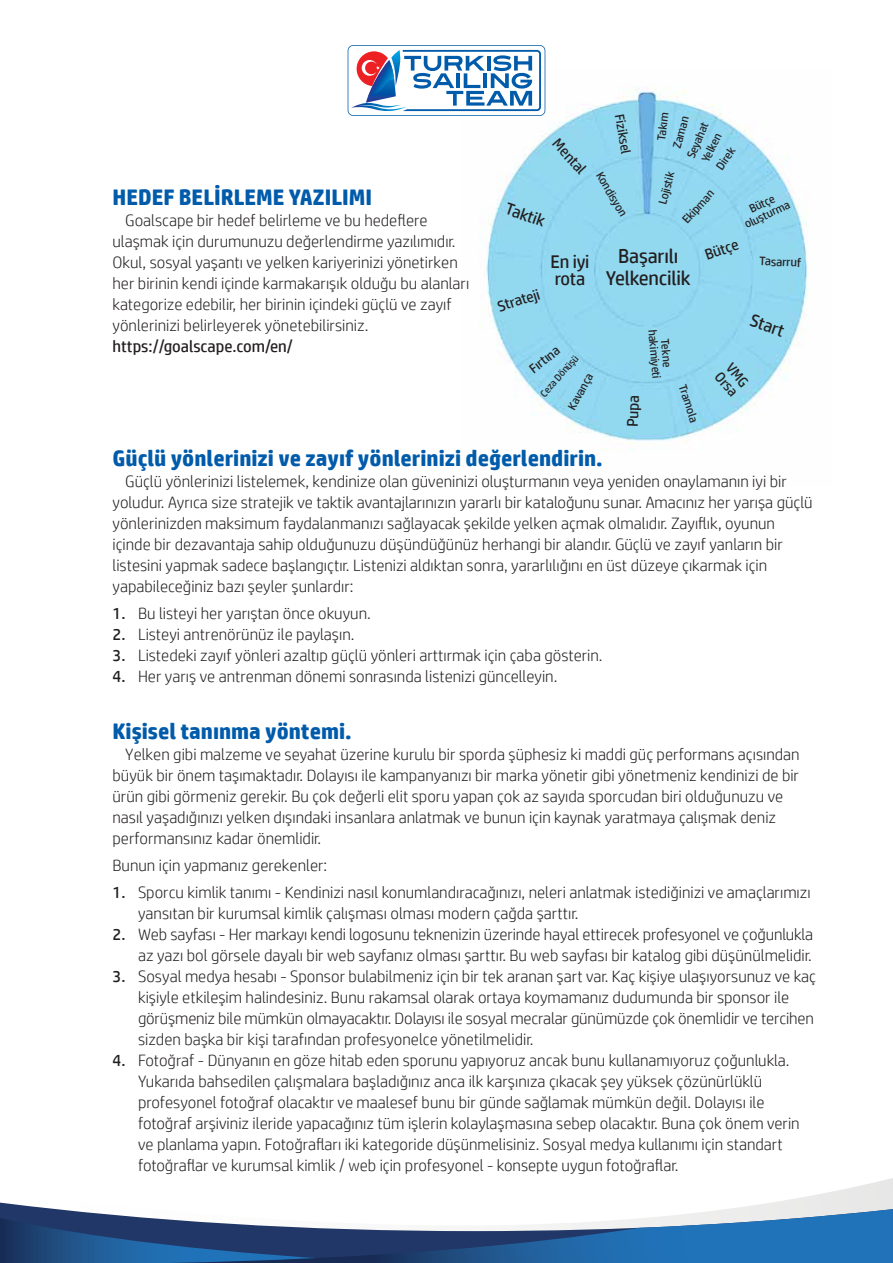
<style>
.page{position:relative;width:893px;height:1263px;background:#fff}
.page>*{position:absolute;margin:0;border:0;box-sizing:border-box;transform-origin:0 0}
.t1{font:700 22.5px "HP Simplified";color:#005baa}
.t2{font:20.1px/21.8px "HP Simplified";letter-spacing:-.01em;color:#231f20;text-align:center}
.t3{font:18.45px/16.6px "HP Simplified";letter-spacing:-.01em;color:#231f20}
.t4{font:17.55px "HP Simplified";color:#231f20}
.t5{font:16.65px "HP Simplified";color:#231f20}
.t6{font:300 16.5px/21px "HP Simplified";color:#231f20}
.t7{font:16.5px "HP Simplified";color:#231f20}
.t8{font:15.45px "HP Simplified";color:#231f20}
.t9{font:15px "HP Simplified";color:#231f20}
.t10{font:14.4px/14.4px "HP Simplified";color:#231f20}
.t11{font:13.35px "HP Simplified";color:#231f20}
.t12{font:12.3px "HP Simplified";color:#231f20}
.t13{font:11.7px/11.7px "HP Simplified";color:#231f20;text-align:center}
.t14{font:10.05px "HP Simplified";color:#231f20}
.s1{font-weight:400}
</style>
<div class="page">
<img style="left:482px;top:70px;width:326px;height:380px">
<svg style="left:778px;top:1178px;width:115px;height:24px"></svg>
<svg style="left:0;top:1202px;width:893px;height:7px"></svg>
<svg style="left:0;top:1209px;width:893px;height:54px"></svg>
<svg style="left:348px;top:45px;width:197px;height:71px"></svg>
<h1 class="t1" style="left:113px;top:184px;width:261px">HEDEF BELİRLEME YAZILIMI</h1>
<p class="t6" style="left:113px;top:209px;width:358px;text-indent:13px">Goalscape bir hedef belirleme ve bu hedeflere ulaşmak için durumunuzu değerlendirme yazılımıdır.<br>Okul, sosyal yaşantı ve yelken kariyerinizi yönetirken her birinin kendi içinde karmakarışık olduğu bu alanları kategorize edebilir, her birinin içindeki güçlü ve zayıf yönlerinizi belirleyerek yönetebilirsiniz.</p>
<p class="t7" style="left:113px;top:337px;width:182px">https://goalscape.com/en/</p>
<p class="t9" style="left:561px;top:135px;width:43px;rotate:47deg">Mental</p>
<p class="t5" style="left:509px;top:199px;width:42px;rotate:19deg">Taktik</p>
<p class="t11" style="left:627px;top:113px;width:42px;rotate:80deg">Fiziksel</p>
<p class="t13" style="left:604px;top:170px;width:51px;rotate:59deg">Kondisyon</p>
<p class="t13" style="left:655px;top:140px;width:30px;rotate:-83deg">Takım</p>
<p class="t13" style="left:671px;top:146px;width:34px;rotate:-75deg">Zaman</p>
<p class="t13" style="left:685px;top:155px;width:40px;rotate:-67deg">Seyahat</p>
<p class="t13" style="left:699px;top:159px;width:33px;rotate:-64deg">Yelken</p>
<p class="t13" style="left:714px;top:165px;width:26px;rotate:-55deg">Direk</p>
<p class="t13" style="left:656px;top:203px;width:35px;rotate:-75deg">Lojistik</p>
<p class="t13" style="left:680px;top:218px;width:43px;rotate:-48deg">Ekipman</p>
<p class="t13" style="left:737px;top:209px;width:50px;rotate:-26deg">Bütçe oluşturma</p>
<p class="t9" style="left:495px;top:298px;width:45px;rotate:-17deg">Strateji</p>
<p class="t3" style="left:550px;top:253px;width:41px">En iyi rota</p>
<p class="t11" style="left:526px;top:364px;width:36px;rotate:-38deg">Fırtına</p>
<p class="t14" style="left:538px;top:392px;width:53px;rotate:-49deg">Ceza Dönüşü</p>
<p class="t13" style="left:566px;top:406px;width:41px;rotate:-61deg">Kavança</p>
<p class="t2" style="left:606px;top:245px;width:86px">Başarılı<br>Yelkencilik</p>
<p class="t9" style="left:703px;top:247px;width:36px;rotate:-19deg">Bütçe</p>
<p class="t12" style="left:760px;top:254px;width:43px;rotate:2deg">Tasarruf</p>
<p class="t13" style="left:670px;top:328px;width:51px;rotate:85deg">Tekne hakimiyeti</p>
<p class="t8" style="left:624px;top:426px;width:33px;rotate:-88deg">Pupa</p>
<p class="t13" style="left:688px;top:383px;width:41px;rotate:72deg">Tramola</p>
<p class="t4" style="left:754px;top:310px;width:37px;rotate:19deg">Start</p>
<p class="t10" style="left:734px;top:360px;width:29px;rotate:49deg">VMG<br>Orsa</p>
<h1 class="t1" style="left:113px;top:445px;width:492px">Güçlü yönlerinizi ve zayıf yönlerinizi değerlendirin.</h1>
<p class="t6" style="left:113px;top:470px;width:702px;text-indent:13px">Güçlü yönlerinizi listelemek, kendinize olan güveninizi oluşturmanın veya yeniden onaylamanın iyi bir yoludur. Ayrıca size stratejik ve taktik avantajlarınızın yararlı bir kataloğunu sunar. Amacınız her yarışa güçlü yönlerinizden maksimum faydalanmanızı sağlayacak şekilde yelken açmak olmalıdır. Zayıflık, oyunun içinde bir dezavantaja sahip olduğunuzu düşündüğünüz herhangi bir alandır. Güçlü ve zayıf yanların bir listesini yapmak sadece başlangıçtır. Listenizi aldıktan sonra, yararlılığını en üst düzeye çıkarmak için yapabileceğiniz bazı şeyler şunlardır:</p>
<p class="t6" style="left:113px;top:602px;width:260px"><span class="s1">1.</span> Bu listeyi her yarıştan önce okuyun.</p>
<p class="t6" style="left:113px;top:623px;width:243px"><span class="s1">2.</span> Listeyi antrenörünüz ile paylaşın.</p>
<p class="t6" style="left:113px;top:644px;width:492px"><span class="s1">3.</span> Listedeki zayıf yönleri azaltıp güçlü yönleri arttırmak için çaba gösterin.</p>
<p class="t6" style="left:113px;top:665px;width:446px"><span class="s1">4.</span> Her yarış ve antrenman dönemi sonrasında listenizi güncelleyin.</p>
<h1 class="t1" style="left:113px;top:718px;width:241px">Kişisel tanınma yöntemi.</h1>
<p class="t6" style="left:113px;top:743px;width:689px;text-indent:13px">Yelken gibi malzeme ve seyahat üzerine kurulu bir sporda şüphesiz ki maddi güç performans açısından büyük bir önem taşımaktadır. Dolayısı ile kampanyanızı bir marka yönetir gibi yönetmeniz kendinizi de bir ürün gibi görmeniz gerekir. Bu çok değerli elit sporu yapan çok az sayıda sporcudan biri olduğunuzu ve nasıl yaşadığınızı yelken dışındaki insanlara anlatmak ve bunun için kaynak yaratmaya çalışmak deniz performansınız kadar önemlidir.</p>
<p class="t6" style="left:113px;top:854px;width:216px">Bunun için yapmanız gerekenler:</p>
<p class="t6" style="left:138px;top:881px;width:674px;text-indent:-26px"><span class="s1">1.</span> Sporcu kimlik tanımı - Kendinizi nasıl konumlandıracağınızı, neleri anlatmak istediğinizi ve amaçlarımızı yansıtan bir kurumsal kimlik çalışması olması modern çağda şarttır.</p>
<p class="t6" style="left:113px;top:923px;width:702px;text-align:right"><span class="s1">2.</span> Web sayfası - Her markayı kendi logosunu teknenizin üzerinde hayal ettirecek profesyonel ve çoğunlukla az yazı bol görsele dayalı bir web sayfanız olması şarttır. Bu web sayfası bir katalog gibi düşünülmelidir.</p>
<p class="t6" style="left:138px;top:965px;width:679px;text-indent:-25px"><span class="s1">3.</span> Sosyal medya hesabı - Sponsor bulabilmeniz için bir tek aranan şart var. Kaç kişiye ulaşıyorsunuz ve kaç kişiyle etkileşim halindesiniz. Bunu rakamsal olarak ortaya koymamanız dudumunda bir sponsor ile görüşmeniz bile mümkün olmayacaktır. Dolayısı ile sosyal mecralar günümüzde çok önemlidir ve tercihen sizden başka bir kişi tarafından profesyonelce yönetilmelidir.</p>
<p class="t6" style="left:138px;top:1049px;width:663px;text-indent:-26px"><span class="s1">4.</span> Fotoğraf - Dünyanın en göze hitab eden sporunu yapıyoruz ancak bunu kullanamıyoruz çoğunlukla.<br>Yukarıda bahsedilen çalışmalara başladığınız anca ilk karşınıza çıkacak şey yüksek çözünürlüklü profesyonel fotoğraf olacaktır ve maalesef bunu bir günde sağlamak mümkün değil. Dolayısı ile fotoğraf arşiviniz ileride yapacağınız tüm işlerin kolaylaşmasına sebep olacaktır. Buna çok önem verin ve planlama yapın. Fotoğrafları iki kategoride düşünmelisiniz. Sosyal medya kullanımı için standart fotoğraflar ve kurumsal kimlik / web için profesyonel - konsepte uygun fotoğraflar.</p>
</div>
